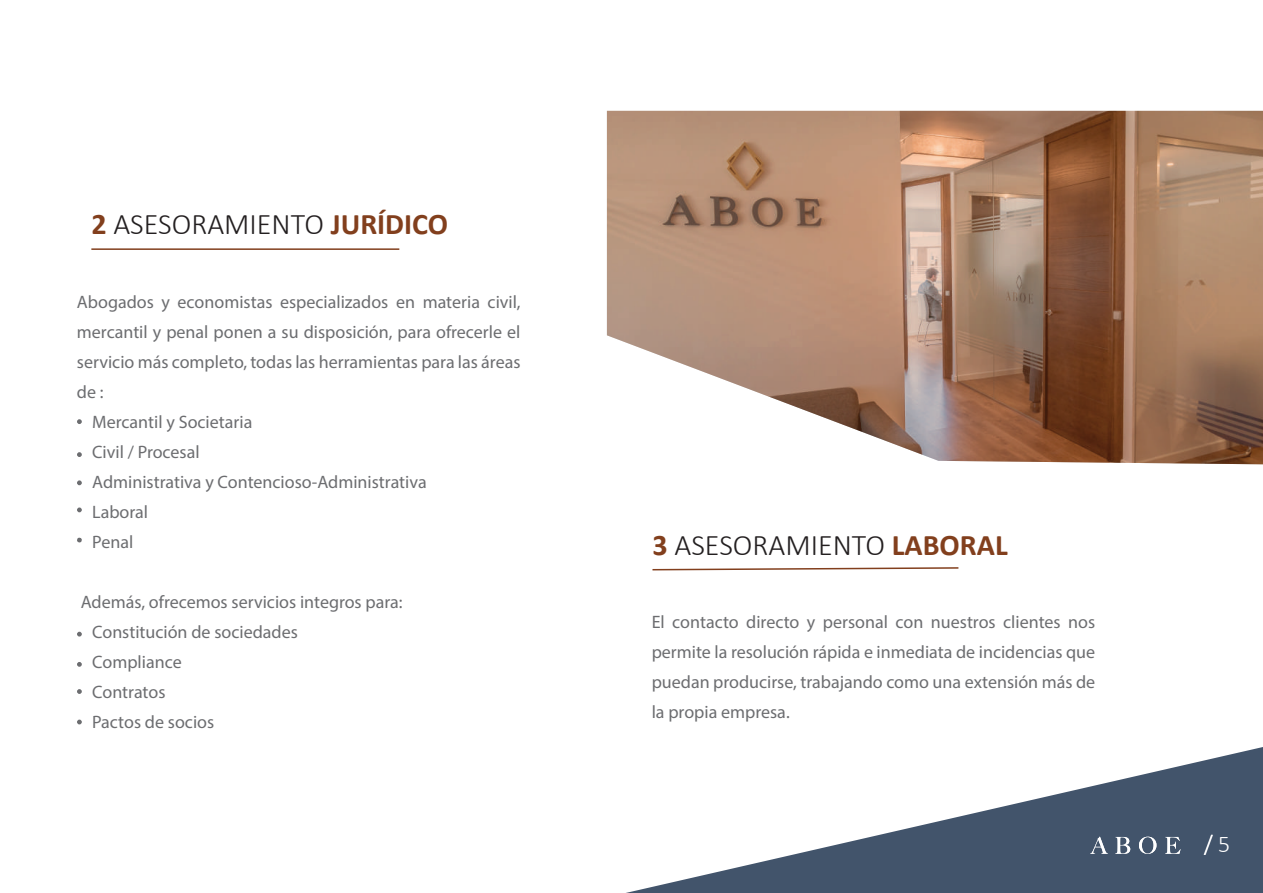
<style>
.page{position:relative;width:1263px;height:893px;background:#fff}
.page>*{position:absolute;margin:0;border:0;box-sizing:border-box;transform-origin:0 0}
.t1{font:300 30px "Calibri";color:#231f20}
.t2{font:300 24px "Calibri";color:#fff}
.t3{font:18px/30px "Myriad Pro";color:#6c6d70;text-align:justify}
.s1{font-weight:700;color:#823f1d}
</style>
<div class="page">
<svg style="left:626px;top:747px;width:637px;height:146px"></svg>
<svg style="left:652px;top:567px;width:307px;height:4px"></svg>
<hr style="left:91px;top:248px;width:308px;height:2px;background:#823f1d">
<svg style="left:607px;top:111px;width:656px;height:353px;background:#ae8a73"></svg>
<svg style="left:77px;top:689px;width:5px;height:5px"></svg>
<svg style="left:77px;top:419px;width:5px;height:5px"></svg>
<svg style="left:77px;top:452px;width:5px;height:5px"></svg>
<svg style="left:77px;top:480px;width:5px;height:5px"></svg>
<svg style="left:77px;top:507px;width:5px;height:5px"></svg>
<svg style="left:77px;top:537px;width:5px;height:6px"></svg>
<svg style="left:77px;top:662px;width:5px;height:5px"></svg>
<svg style="left:77px;top:720px;width:5px;height:4px"></svg>
<svg style="left:77px;top:632px;width:5px;height:4px"></svg>
<svg style="left:1090px;top:837px;width:18px;height:17px"></svg>
<svg style="left:1115px;top:837px;width:15px;height:17px"></svg>
<svg style="left:1139px;top:837px;width:17px;height:17px"></svg>
<svg style="left:1165px;top:837px;width:15px;height:17px"></svg>
<h1 class="t1" style="left:91px;top:206px;width:358px"><span class="s1">2</span> ASESORAMIENTO <span class="s1">JURÍDICO</span></h1>
<p class="t3" style="left:77px;top:286px;width:445px">Abogados y economistas especializados en materia civil,</p>
<p class="t3" style="left:77px;top:316px;width:445px">mercantil y penal ponen a su disposición, para ofrecerle el</p>
<p class="t3" style="left:77px;top:346px;width:445px">servicio más completo, todas las herramientas para las áreas</p>
<p class="t3" style="left:77px;top:376px;width:28px">de :</p>
<p class="t3" style="left:92px;top:406px;width:162px">Mercantil y Societaria</p>
<p class="t3" style="left:92px;top:436px;width:109px">Civil / Procesal</p>
<p class="t3" style="left:92px;top:466px;width:336px">Administrativa y Contencioso-Administrativa</p>
<p class="t3" style="left:92px;top:496px;width:58px">Laboral</p>
<p class="t3" style="left:92px;top:526px;width:43px">Penal</p>
<p class="t3" style="left:92px;top:586px;width:312px;text-align:left;text-indent:-11px">Además, ofrecemos servicios integros para:<br>Constitución de sociedades<br>Compliance<br>Contratos<br>Pactos de socios</p>
<h1 class="t1" style="left:652px;top:527px;width:357px"><span class="s1">3</span> ASESORAMIENTO <span class="s1">LABORAL</span></h1>
<p class="t3" style="left:652px;top:607px;width:445px">El contacto directo y personal con nuestros clientes nos permite la resolución rápida e inmediata de incidencias que puedan producirse, trabajando como una extensión más de la propia empresa.</p>
<h2 class="t2" style="left:1204px;top:829px;width:28px">/5</h2>
</div>
